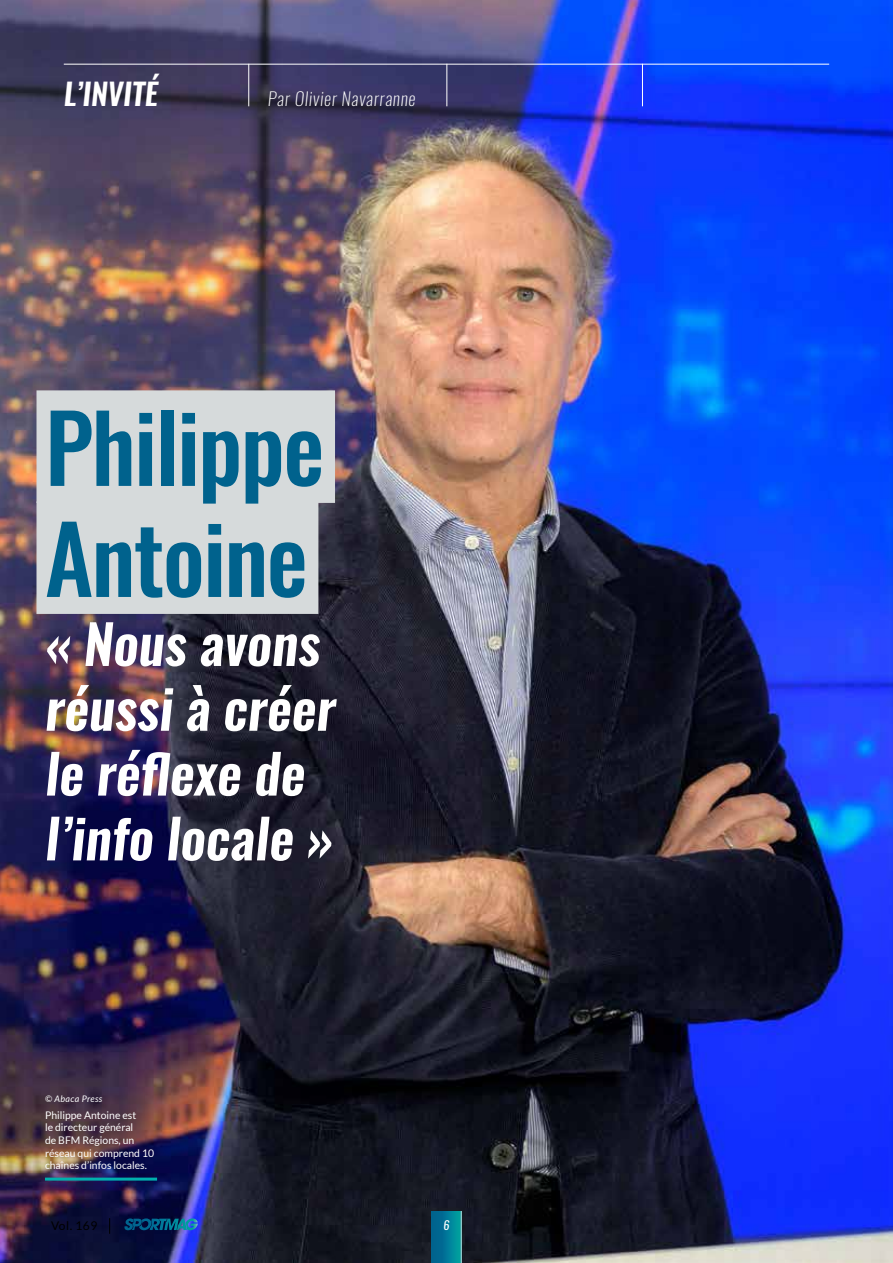
<style>
.page{position:relative;width:893px;height:1263px;background:#fff}
.page>*{position:absolute;margin:0;border:0;box-sizing:border-box;transform-origin:0 0}
.t1{font:500 93px/111px "Oswald";letter-spacing:-.02em;color:#00628d}
.t2{font:italic 600 54px/64.8px "Oswald";color:#fff}
.t3{font:italic 600 30px "Oswald";color:#fff}
.t4{font:italic 200 18px "Oswald";letter-spacing:.04em;color:#fff}
.t5{font:12px "Lato";letter-spacing:.04em;color:#000}
.t6{font:italic 12px "Oswald";color:#fff}
.t7{font:10.5px/12.6px "Lato";color:#fff}
.t8{font:italic 9px "Lato";letter-spacing:.04em;color:#fff}
</style>
<div class="page">
<img style="left:0;top:0;width:893px;height:1263px">
<hr style="left:45px;top:1177px;width:112px;height:3px;background:#00afae">
<hr style="left:248px;top:64px;width:1px;height:42px;background:#fff">
<hr style="left:446px;top:64px;width:1px;height:42px;background:#fff">
<hr style="left:642px;top:64px;width:1px;height:42px;background:#fff">
<hr style="left:64px;top:64px;width:765px;height:1px;background:#fff">
<div style="left:37px;top:390px;width:298px;height:113px;background:#d6dadb"></div>
<div style="left:37px;top:501px;width:281px;height:113px;background:#d6dadb"></div>
<svg style="left:432px;top:1212px;width:29px;height:51px"></svg>
<svg style="left:124px;top:1218px;width:74px;height:12px"></svg>
<svg style="left:109px;top:1218px;width:1px;height:16px"></svg>
<h3 class="t3" style="left:64px;top:73px;width:96px">L’INVITÉ</h3>
<h3 class="t4" style="left:268px;top:87px;width:149px">Par Olivier Navarranne</h3>
<h1 class="t1" style="left:45px;top:394px;width:281px">Philippe<br>Antoine</h1>
<h2 class="t2" style="left:45px;top:613px;width:292px">« Nous avons réussi à créer le réflexe de l’info locale »</h2>
<p class="t8" style="left:45px;top:1093px;width:59px">© Abaca Press</p>
<p class="t7" style="left:45px;top:1108px;width:111px">Philippe Antoine est<br>le directeur général<br>de BFM Régions, un réseau qui comprend 10 chaînes d’infos locales.</p>
<p class="t5" style="left:51px;top:1219px;width:48px">Vol. 169</p>
<p class="t6" style="left:443px;top:1217px;width:7px">6</p>
</div>
